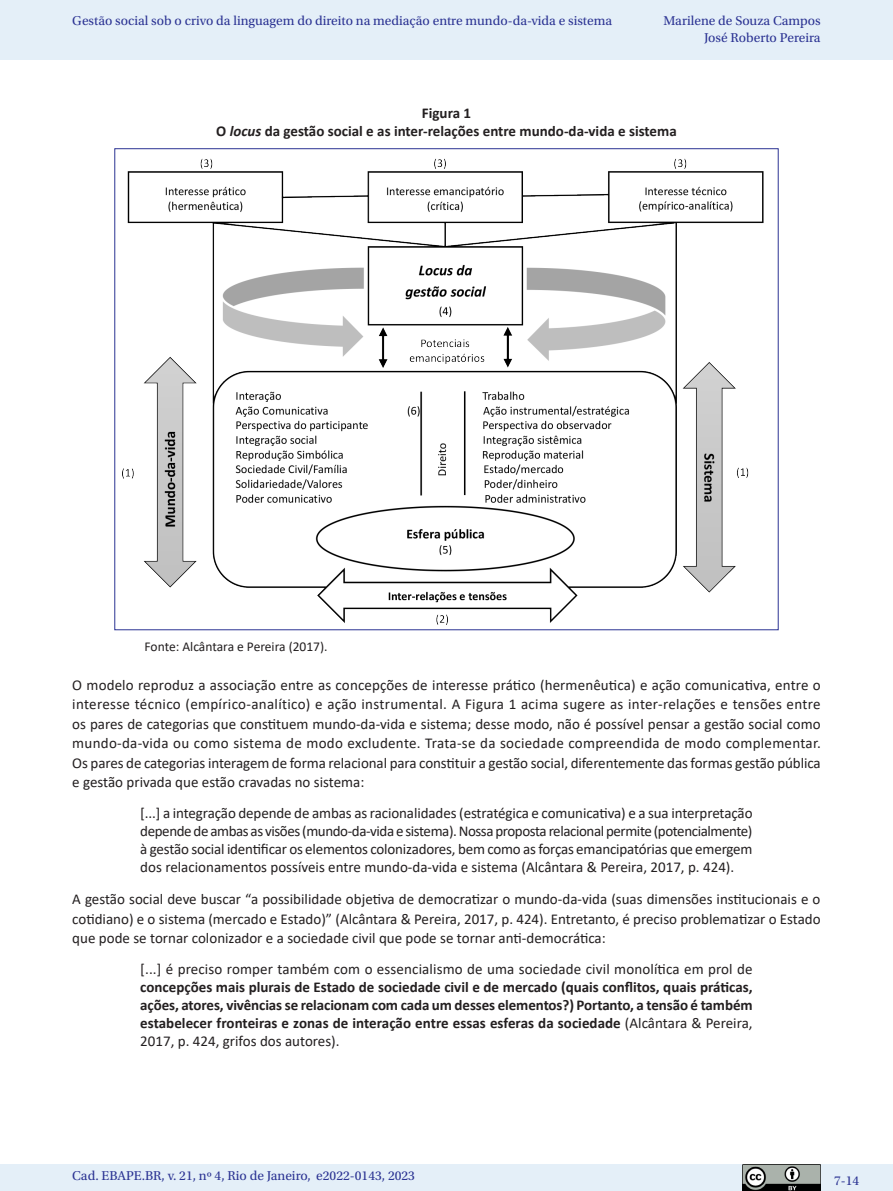
<style>
.page{position:relative;width:893px;height:1191px;background:#fff}
.page>*{position:absolute;margin:0;border:0;box-sizing:border-box;transform-origin:0 0}
._06_0_texto{font:15px/19.5px "Calibri";color:#231f20;text-align:justify}
._06_2_citação{font:700 15px/18px "Calibri";letter-spacing:-.005em;color:#231f20;text-align:justify}
._06_2_citação-2{font:15px/18px "Calibri";color:#231f20;text-align:justify}
._08_2_tabela_titulo{font:700 15px/18px "Calibri";color:#231f20;text-align:center}
.t1{font:13.5px/16.5px "Utopia Std";color:#2b3393;text-align:right}
._00__fonte_legenda_figura{font:13.5px "Calibri";color:#231f20}
.s1{font-style:italic}
.s2{font-weight:400}
</style>
<div class="page">
<div style="left:0;top:0;width:893px;height:60px;background:#e4eff8"></div>
<div style="left:0;top:1164px;width:893px;height:27px;background:#e4eff8"></div>
<img style="left:743px;top:1164px;width:78px;height:27px">
<img style="left:122px;top:158px;width:642px;height:466px">
<p class="t1" style="left:72px;top:13px;width:541px">Gestão social sob o crivo da linguagem do direito na mediação entre mundo-da-vida e sistema</p>
<p class="t1" style="left:663px;top:13px;width:159px">Marilene de Souza Campos<br>José Roberto Pereira</p>
<p class="_08_2_tabela_titulo" style="left:216px;top:103px;width:462px">Figura 1<br>O <span class="s1">locus</span> da gestão social e as inter-relações entre mundo-da-vida e sistema</p>
<p class="_00__fonte_legenda_figura" style="left:145px;top:636px;width:185px">Fonte: Alcântara e Pereira (2017).</p>
<p class="_06_0_texto" style="left:72px;top:674px;width:750px">O modelo reproduz a associação entre as concepções de interesse prático (hermenêutica) e ação comunicativa, entre o interesse técnico (empírico-analítico) e ação instrumental. A Figura 1 acima sugere as inter-relações e tensões entre os pares de categorias que constituem mundo-da-vida e sistema; desse modo, não é possível pensar a gestão social como mundo-da-vida ou como sistema de modo excludente. Trata-se da sociedade compreendida de modo complementar.<br>Os pares de categorias interagem de forma relacional para constituir a gestão social, diferentemente das formas gestão pública e gestão privada que estão cravadas no sistema:</p>
<p class="_06_2_citação-2" style="left:140px;top:803px;width:614px">[...] a integração depende de ambas as racionalidades (estratégica e comunicativa) e a sua interpretação depende de ambas as visões (mundo-da-vida e sistema). Nossa proposta relacional permite (potencialmente) à gestão social identificar os elementos colonizadores, bem como as forças emancipatórias que emergem dos relacionamentos possíveis entre mundo-da-vida e sistema (Alcântara &amp; Pereira, 2017, p. 424).</p>
<p class="_06_0_texto" style="left:72px;top:889px;width:750px">A gestão social deve buscar “a possibilidade objetiva de democratizar o mundo-da-vida (suas dimensões institucionais e o cotidiano) e o sistema (mercado e Estado)” (Alcântara &amp; Pereira, 2017, p. 424). Entretanto, é preciso problematizar o Estado que pode se tornar colonizador e a sociedade civil que pode se tornar anti-democrática:</p>
<p class="_06_2_citação" style="left:140px;top:959px;width:614px"><span class="s2">[...] é preciso romper também com o essencialismo de uma sociedade civil monolítica em prol de </span>concepções mais plurais de Estado de sociedade civil e de mercado (quais conflitos, quais práticas, ações, atores, vivências se relacionam com cada um desses elementos?) Portanto, a tensão é também estabelecer fronteiras e zonas de interação entre essas esferas da sociedade <span class="s2">(Alcântara &amp; Pereira, 2017, p. 424, grifos dos autores).</span></p>
<p class="t1" style="left:72px;top:1167px;width:344px">Cad. EBAPE.BR, v. 21, nº 4, Rio de Janeiro, e2022-0143, 2023</p>
<p class="t1" style="left:834px;top:1172px;width:27px">7-14</p>
</div>
